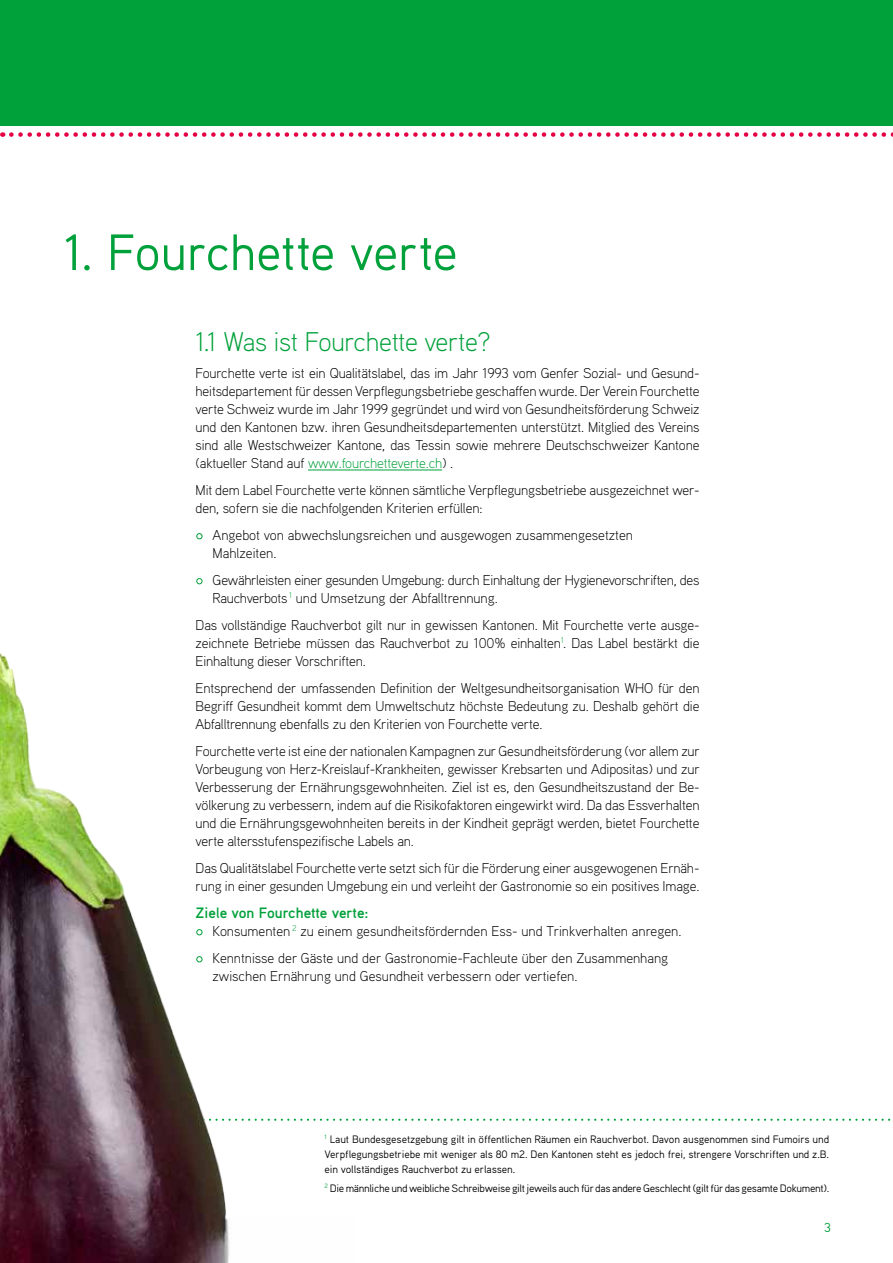
<style>
.page{position:relative;width:893px;height:1263px;background:#fff}
.page>*{position:absolute;margin:0;border:0;box-sizing:border-box;transform-origin:0 0}
.t1{font:51px "Aaux Pro OT";letter-spacing:-.015em;color:#00a13a}
.t2{font:300 27px "Aaux Pro OT";letter-spacing:-.01em;color:#00a13a}
.t3{font:700 15px "Aaux Pro OT";color:#00a13a}
.t4{font:300 14.25px/18px "Aaux Pro OT";letter-spacing:-.01em;color:#000}
.t5{font:13.05px "Aaux Pro OT";color:#00a13a}
.t6{font:10.8px/15px "Aaux Pro OT";letter-spacing:-.03em;color:#000;text-align:justify}
.s1{color:#00a13a}
</style>
<div class="page">
<svg style="left:359px;top:1119px;width:532px;height:2px"></svg>
<img style="left:0;top:653px;width:355px;height:610px">
<svg style="left:11px;top:132px;width:882px;height:5px"></svg>
<div style="left:0;top:0;width:893px;height:126px;background:#00a13a"></div>
<hr style="left:308px;top:469px;width:134px;height:1px;background:#00a13a">
<svg style="left:196px;top:533px;width:6px;height:6px"></svg>
<svg style="left:196px;top:578px;width:6px;height:6px"></svg>
<svg style="left:196px;top:929px;width:6px;height:6px"></svg>
<svg style="left:196px;top:956px;width:6px;height:6px"></svg>
<h1 class="t1" style="left:64px;top:220px;width:396px">1. Fourchette verte</h1>
<h2 class="t2" style="left:196px;top:325px;width:296px">1.1 Was ist Fourchette verte?</h2>
<p class="t4" style="left:196px;top:364px;width:505px;text-align:justify">Fourchette verte ist ein Qualitätslabel, das im Jahr 1993 vom Genfer Sozial- und Gesund&shy;heitsdepartement für dessen Verpflegungsbetriebe geschaffen wurde. Der Verein Fourchette verte Schweiz wurde im Jahr 1999 gegründet und wird von Gesundheitsförderung Schweiz und den Kantonen bzw. ihren Gesundheitsdepartementen unterstützt. Mitglied des Vereins sind alle Westschweizer Kantone, das Tessin sowie mehrere Deutschschweizer Kantone (aktueller Stand auf <span class="s1">www.fourchetteverte.ch</span>) .</p>
<p class="t4" style="left:196px;top:481px;width:505px">Mit dem Label Fourchette verte können sämtliche Verpflegungsbetriebe ausgezeichnet wer&shy;den, sofern sie die nachfolgenden Kriterien erfüllen:</p>
<p class="t4" style="left:213px;top:526px;width:422px">Angebot von abwechslungsreichen und ausgewogen zusammengesetzten<br>Mahlzeiten.</p>
<p class="t4" style="left:213px;top:571px;width:488px">Gewährleisten einer gesunden Umgebung: durch Einhaltung der Hygienevorschriften, des<br>Rauchverbots <sup>1</sup> und Umsetzung der Abfalltrennung.</p>
<p class="t4" style="left:196px;top:616px;width:505px;text-align:justify">Das vollständige Rauchverbot gilt nur in gewissen Kantonen. Mit Fourchette verte ausge&shy;zeichnete Betriebe müssen das Rauchverbot zu 100% einhalten<sup>1</sup>. Das Label bestärkt die Einhaltung dieser Vorschriften.</p>
<p class="t4" style="left:196px;top:679px;width:505px;text-align:justify">Entsprechend der umfassenden Definition der Weltgesundheitsorganisation WHO für den Begriff Gesundheit kommt dem Umweltschutz höchste Bedeutung zu. Deshalb gehört die Abfalltrennung ebenfalls zu den Kriterien von Fourchette verte.</p>
<p class="t4" style="left:196px;top:742px;width:506px;text-align:justify">Fourchette verte ist eine der nationalen Kampagnen zur Gesundheitsförderung (vor allem zur Vorbeugung von Herz-Kreislauf-Krankheiten, gewisser Krebsarten und Adipositas) und zur Verbesserung der Ernährungsgewohnheiten. Ziel ist es, den Gesundheitszustand der Be&shy;völkerung zu verbessern, indem auf die Risikofaktoren eingewirkt wird. Da das Essverhalten und die Ernährungsgewohnheiten bereits in der Kindheit geprägt werden, bietet Fourchette verte altersstufenspezifische Labels an.</p>
<p class="t4" style="left:196px;top:859px;width:505px">Das Qualitätslabel Fourchette verte setzt sich für die Förderung einer ausgewogenen Ernäh&shy;rung in einer gesunden Umgebung ein und verleiht der Gastronomie so ein positives Image.</p>
<p class="t3" style="left:196px;top:903px;width:175px">Ziele von Fourchette verte:</p>
<p class="t4" style="left:213px;top:917px;width:470px;line-height:27px">Konsumenten <sup>2</sup> zu einem gesundheitsfördernden Ess- und Trinkverhalten anregen.<br>Kenntnisse der Gäste und der Gastronomie-Fachleute über den Zusammenhang</p>
<p class="t4" style="left:213px;top:967px;width:366px">zwischen Ernährung und Gesundheit verbessern oder vertiefen.</p>
<p class="t6" style="left:325px;top:1131px;width:506px"><sup>1</sup> Laut Bundesgesetzgebung gilt in öffentlichen Räumen ein Rauchverbot. Davon ausgenommen sind Fumoirs und Verpflegungsbetriebe mit weniger als 80 m2. Den Kantonen steht es jedoch frei, strengere Vorschriften und z.B. ein vollständiges Rauchverbot zu erlassen.</p>
<p class="t6" style="left:325px;top:1180px;width:506px"><sup>2</sup> Die männliche und weibliche Schreibweise gilt jeweils auch für das andere Geschlecht (gilt für das gesamte Dokument).</p>
<p class="t5" style="left:824px;top:1219px;width:8px">3</p>
</div>
